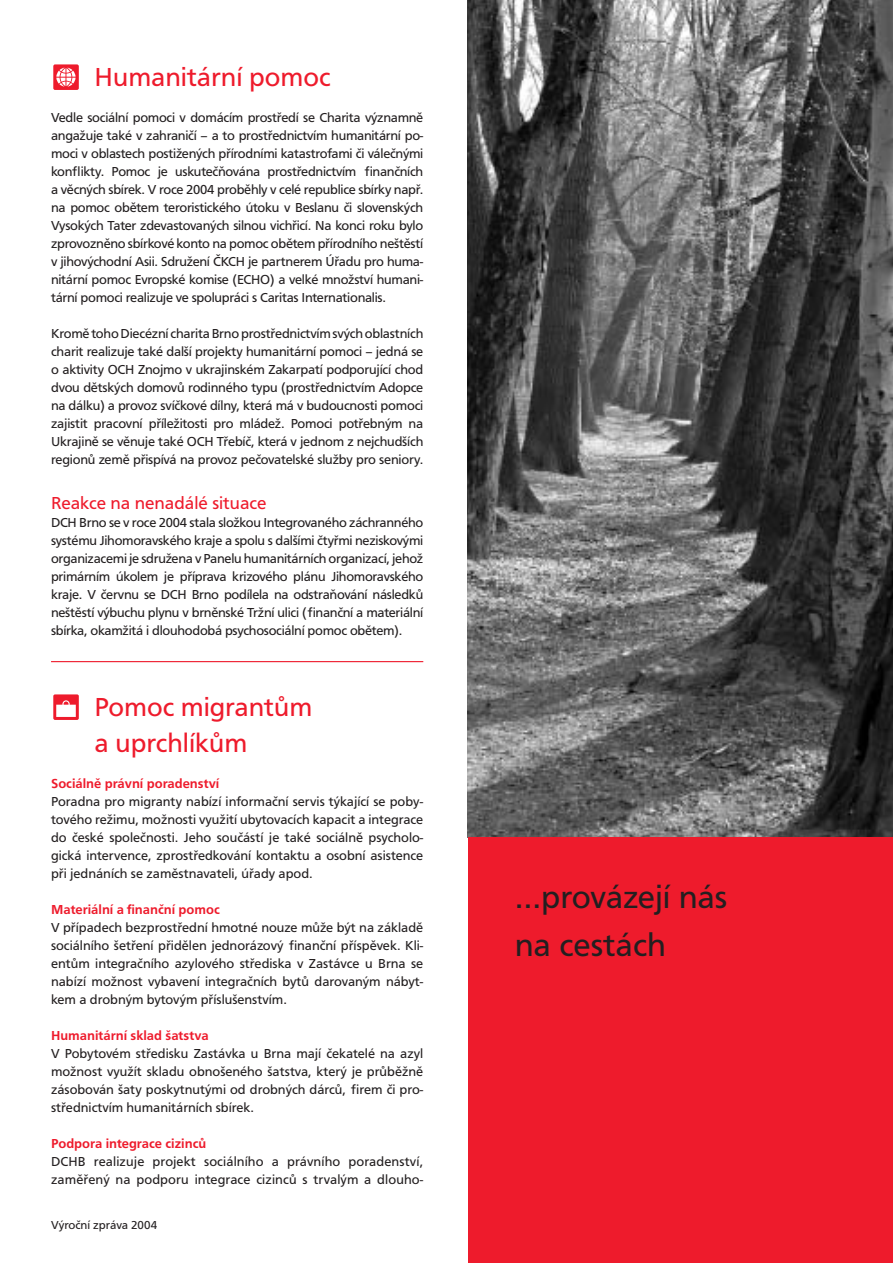
<style>
.page{position:relative;width:893px;height:1263px;background:#fff}
.page>*{position:absolute;margin:0;border:0;box-sizing:border-box;transform-origin:0 0}
.t1{font:33px/48px "F015 TOT";color:#231f20}
.t2{font:27px/36px "F015 TOT";color:#ee1b2c}
.t3{font:18px "F015 TOT";color:#ee1b2c}
.t4{font:13.5px/18px "F015 TOT";color:#231f20;text-align:justify}
.t5{font:500 13.5px "F015 TOT";color:#ee1b2c}
.t6{font:12px "F015 TOT";color:#231f20}
</style>
<div class="page">
<img style="left:468px;top:0;width:424px;height:838px">
<div style="left:468px;top:838px;width:424px;height:425px;background:#ee1b2c"></div>
<svg style="left:53px;top:64px;width:26px;height:26px"></svg>
<hr style="left:51px;top:661px;width:372px;height:1px;background:#ee1b2c">
<svg style="left:53px;top:694px;width:26px;height:26px"></svg>
<h2 class="t2" style="left:95px;top:61px;width:237px">Humanitární pomoc</h2>
<p class="t4" style="left:51px;top:110px;width:374px">Vedle sociální pomoci v domácím prostředí se Charita významně angažuje také v zahraničí – a to prostřednictvím humanitární po&shy;moci v oblastech postižených přírodními katastrofami či válečnými konflikty. Pomoc je uskutečňována prostřednictvím finančních a věcných sbírek. V roce 2004 proběhly v celé republice sbírky např. na pomoc obětem teroristického útoku v Beslanu či slovenských Vysokých Tater zdevastovaných silnou vichřicí. Na konci roku bylo zprovozněno sbírkové konto na pomoc obětem přírodního neštěstí v jihovýchodní Asii. Sdružení ČKCH je partnerem Úřadu pro huma&shy;nitární pomoc Evropské komise (ECHO) a velké množství humani&shy;tární pomoci realizuje ve spolupráci s Caritas Internationalis.</p>
<p class="t4" style="left:51px;top:326px;width:374px">Kromě toho Diecézní charita Brno prostřednictvím svých oblastních charit realizuje také další projekty humanitární pomoci – jedná se o aktivity OCH Znojmo v ukrajinském Zakarpatí podporující chod dvou dětských domovů rodinného typu (prostřednictvím Adopce na dálku) a provoz svíčkové dílny, která má v budoucnosti pomoci zajistit pracovní příležitosti pro mládež. Pomoci potřebným na Ukrajině se věnuje také OCH Třebíč, která v jednom z nejchudších regionů země přispívá na provoz pečovatelské služby pro seniory.</p>
<h3 class="t3" style="left:51px;top:496px;width:217px">Reakce na nenadálé situace</h3>
<p class="t4" style="left:51px;top:515px;width:374px">DCH Brno se v roce 2004 stala složkou Integrovaného záchranného systému Jihomoravského kraje a spolu s dalšími čtyřmi neziskovými organizacemi je sdružena v Panelu humanitárních organizací, jehož primárním úkolem je příprava krizového plánu Jihomoravského kraje. V červnu se DCH Brno podílela na odstraňování následků neštěstí výbuchu plynu v brněnské Tržní ulici (finanční a materiální sbírka, okamžitá i dlouhodobá psychosociální pomoc obětem).</p>
<h2 class="t2" style="left:95px;top:691px;width:219px">Pomoc migrantům a uprchlíkům</h2>
<p class="t5" style="left:51px;top:778px;width:170px">Sociálně právní poradenství</p>
<p class="t4" style="left:51px;top:794px;width:374px">Poradna pro migranty nabízí informační servis týkající se poby&shy;tového režimu, možnosti využití ubytovacích kapacit a integrace do české společnosti. Jeho součástí je také sociálně psycholo&shy;gická intervence, zprostředkování kontaktu a osobní asistence při jednáních se zaměstnavateli, úřady apod.</p>
<p class="t5" style="left:51px;top:904px;width:170px">Materiální a finanční pomoc</p>
<p class="t4" style="left:51px;top:920px;width:374px">V případech bezprostřední hmotné nouze může být na základě sociálního šetření přidělen jednorázový finanční příspěvek. Kli&shy;entům integračního azylového střediska v Zastávce u Brna se nabízí možnost vybavení integračních bytů darovaným nábyt&shy;kem a drobným bytovým příslušenstvím.</p>
<p class="t5" style="left:51px;top:1030px;width:159px">Humanitární sklad šatstva</p>
<p class="t4" style="left:51px;top:1046px;width:374px">V Pobytovém středisku Zastávka u Brna mají čekatelé na azyl možnost využít skladu obnošeného šatstva, který je průběžně zásobován šaty poskytnutými od drobných dárců, firem či pro&shy;střednictvím humanitárních sbírek.</p>
<p class="t5" style="left:51px;top:1138px;width:157px">Podpora integrace cizinců</p>
<p class="t4" style="left:51px;top:1154px;width:374px">DCHB realizuje projekt sociálního a právního poradenství, zaměřený na podporu integrace cizinců s trvalým a dlouho-</p>
<p class="t6" style="left:51px;top:1220px;width:108px">Výroční zpráva 2004</p>
<h1 class="t1" style="left:514px;top:876px;width:214px">…provázejí nás na cestách</h1>
</div>
